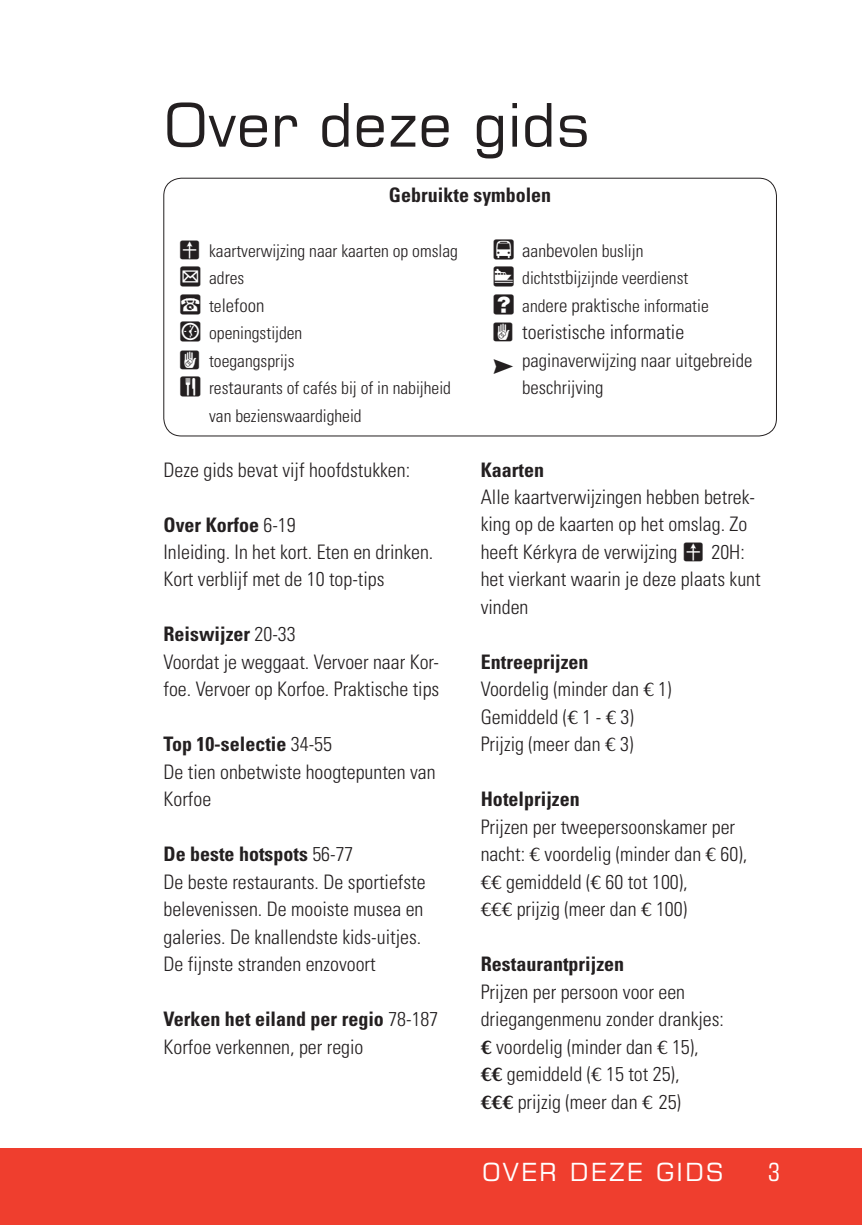
<style>
.page{position:relative;width:862px;height:1225px;background:#fff}
.page>*{position:absolute;margin:0;border:0;box-sizing:border-box;transform-origin:0 0}
.t1{font:60px "Square 721 BT";color:#231f20}
.t2{font:25px "Square 721 BT";letter-spacing:.08em;color:#fff}
.t3{font:condensed 25px "Square 721 BT";color:#fff}
.t4{font:300 condensed 20px/27.5px "Univers";color:#231f20}
.t5{font:700 condensed 20px "Univers";color:#231f20}
.t6{font:300 condensed 18.75px/27.5px "Univers";color:#231f20}
.t7{font:300 condensed 17.5px/27.5px "Univers";color:#231f20}
.s1{font-family:"City Pack Plus Shift";font-weight:400;font-stretch:normal;font-size:18.75px}
.s2{font-family:"City Pack Plus Shift";font-weight:400;font-stretch:normal;font-size:20px}
.s3{font-size:18.75px}
.s4{font-size:17.5px}
.s5{font-weight:700}
.s6{font-family:"AA Euro Sans Serif";font-weight:400;font-stretch:normal}
.s7{font-family:"AA Euro Sans Serif";font-weight:700;font-stretch:normal}
</style>
<div class="page">
<div style="left:163px;top:178px;width:613px;height:258px;border:1px solid #231f20;border-radius:18px"></div>
<div style="left:29px;top:1148px;width:833px;height:77px;background:#ef3e2e"></div>
<div style="left:0;top:1148px;width:29px;height:77px;background:#ef3e2e"></div>
<h1 class="t1" style="left:163px;top:87px;width:429px">Over deze gids</h1>
<p class="t5" style="left:389px;top:182px;width:164px">Gebruikte symbolen</p>
<p class="t7" style="left:178px;top:237px;width:281px"><span class="s1">A</span> kaartverwijzing naar kaarten op omslag<br><span class="s2">B</span> ad<span class="s3">r</span>es</p>
<p class="t6" style="left:178px;top:291px;width:88px"><span class="s2">C</span> <span class="s4">te</span>lefoon</p>
<p class="t7" style="left:178px;top:319px;width:126px"><span class="s2">D</span> openingstijden</p>
<p class="t7" style="left:178px;top:347px;width:118px"><span class="s1">J</span> toegangsprijs</p>
<p class="t7" style="left:178px;top:374px;width:274px"><span class="s2">E</span> res<span class="s3">taur</span>ants of cafés bij of in nabijheid</p>
<p class="t7" style="left:209px;top:402px;width:154px">van bezienswaardigheid</p>
<p class="t4" style="left:163px;top:456px;width:248px">Deze gids bevat vijf hoofdstukken:</p>
<p class="t4" style="left:163px;top:511px;width:271px"><span class="s5">Over Korfoe</span> 6-19<br>Inleiding. In het kort. Eten en drinken.<br>Kort verblijf met de 10 top-tips</p>
<p class="t4" style="left:163px;top:621px;width:277px"><span class="s5">Reiswijzer</span> 20-33<br>Voordat je weggaat. Vervoer naar Kor&shy;foe. Vervoer op Korfoe. Praktische tips</p>
<p class="t4" style="left:163px;top:731px;width:274px"><span class="s5">Top 10-selectie</span> 34-55<br>De tien onbetwiste hoogtepunten van<br>Korfoe</p>
<p class="t4" style="left:163px;top:840px;width:264px"><span class="s5">De beste hotspots</span> 56-77<br>De beste restaurants. De sportiefste belevenissen. De mooiste musea en galeries. De knallendste kids-uitjes.<br>De fijnste stranden enzovoort</p>
<p class="t4" style="left:163px;top:1005px;width:276px"><span class="s5">Verken het eiland per regio</span> 78-187<br>Korfoe verkennen, per regio</p>
<p class="t7" style="left:491px;top:237px;width:219px"><span class="s2">G</span> <span class="s3">a</span>an<span class="s3">bevo</span>len buslijn<br><span class="s2">M</span> dichtst<span class="s3">bi</span>jzijnde veerdienst<br><span class="s2">N</span> and<span class="s3">ere praktis</span>che informatie</p>
<p class="t4" style="left:491px;top:318px;width:194px"><span class="s1">J</span> to<span class="s3">e</span>ri<span class="s3">st</span>ische informatie</p>
<p class="t6" style="left:522px;top:346px;width:232px;text-indent:-31px"><span class="s2">P</span> paginaverwijzing naar uitgebreide beschrijving</p>
<p class="t5" style="left:481px;top:457px;width:65px">Kaarten</p>
<p class="t4" style="left:481px;top:483px;width:281px">Alle kaartverwijzingen hebben betrek&shy;king op de kaarten op het omslag. Zo heeft Kérkyra de verwijzing <span class="s1">A</span> 20H: het vierkant waarin je deze plaats kunt vinden</p>
<p class="t4" style="left:481px;top:648px;width:192px"><span class="s5">Entreeprijzen<br></span>Voordelig (minder dan <span class="s6">2</span> 1)<br>Gemiddeld (<span class="s6">2</span> 1 - <span class="s6">2</span> 3)<br>Prijzig (meer dan <span class="s6">2</span> 3)</p>
<p class="t5" style="left:481px;top:787px;width:100px">Hotelprijzen</p>
<p class="t4" style="left:481px;top:813px;width:268px">Prijzen per tweepersoonskamer per nacht: <span class="s6">2</span> voordelig (minder dan <span class="s6">2</span> 60),<br><span class="s6">22</span> gemiddeld (<span class="s6">2</span> 60 tot 100),<br><span class="s6">222</span> prijzig (meer dan <span class="s6">2</span> 100)</p>
<p class="t5" style="left:481px;top:952px;width:145px">Restaurantprijzen</p>
<p class="t4" style="left:481px;top:978px;width:245px">Prijzen per persoon voor een driegangenmenu zonder drankjes:<br><span class="s7">2</span> voordelig (minder dan <span class="s6">2</span> 15),<br><span class="s7">22</span> gemiddeld (<span class="s6">2</span> 15 tot 25),<br><span class="s7">222</span> prijzig (meer dan <span class="s6">2</span> 25)</p>
<p class="t2" style="left:482px;top:1156px;width:243px">OVER DEZE GIDS</p>
<p class="t3" style="left:767px;top:1157px;width:14px">3</p>
</div>
